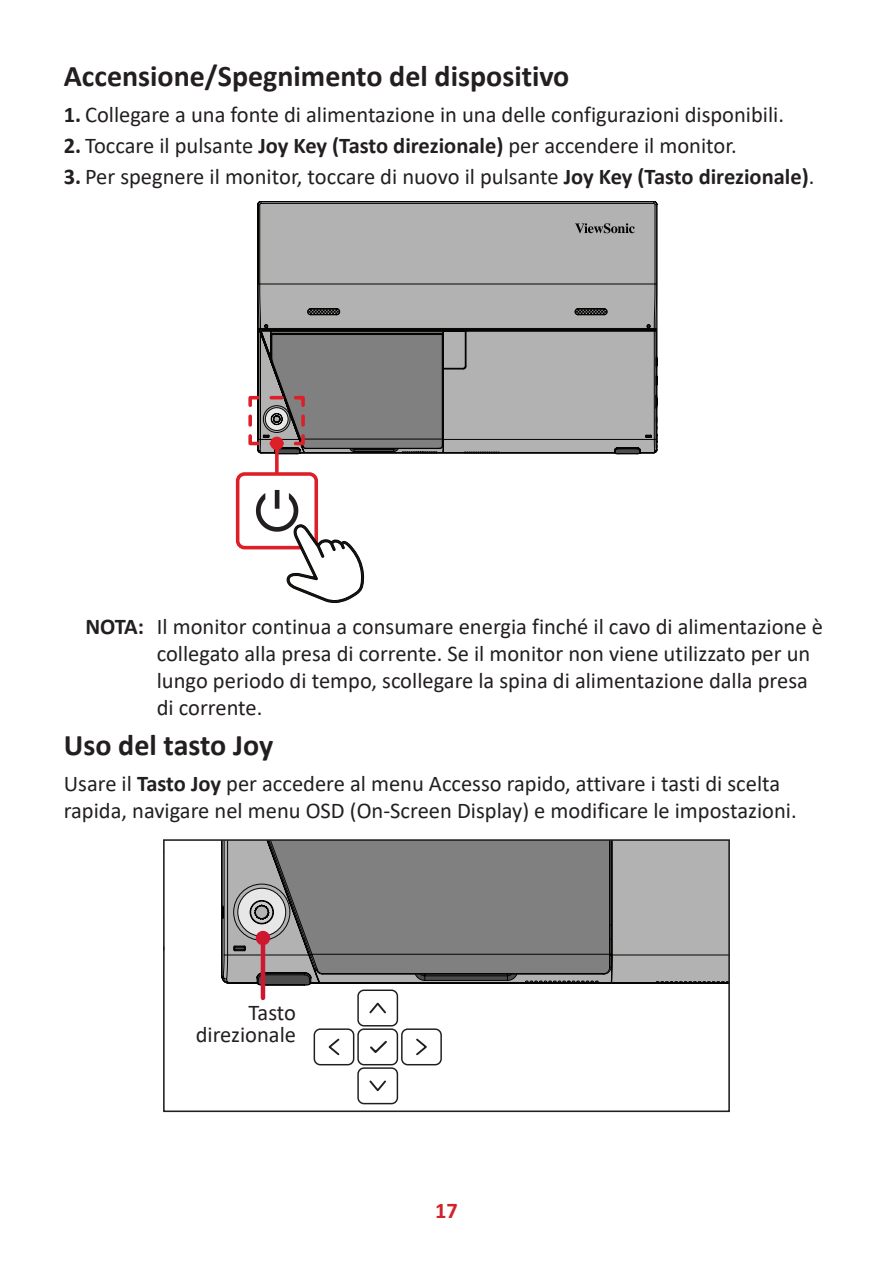
<style>
.page{position:relative;width:893px;height:1263px;background:#fff}
.page>*{position:absolute;margin:0;border:0;box-sizing:border-box;transform-origin:0 0}
.t1{font:700 30px "Calibri";color:#231f20}
.t2{font:22.5px/27px "Calibri";color:#231f20}
.t3{font:700 22.5px "Calibri";color:#d1232a}
.s1{font-weight:700}
</style>
<div class="page">
<div style="left:259px;top:205px;width:398px;height:249px;background:#b2b2b2"></div>
<svg style="left:258px;top:284px;width:399px;height:169px;background:#a7a7a7"></svg>
<svg style="left:575px;top:223px;width:60px;height:10px"></svg>
<div style="left:236px;top:472px;width:82px;height:77px;border:4px solid #dd1f28;border-radius:7px"></div>
<svg style="left:248px;top:325px;width:195px;height:129px;background:#7b7978"></svg>
<svg style="left:275px;top:450px;width:4px;height:24px"></svg>
<div style="left:270px;top:437px;width:14px;height:13px;background:#dd1f28;border-radius:50%"></div>
<svg style="left:256px;top:490px;width:108px;height:113px"></svg>
<div style="left:357px;top:1067px;width:41px;height:37px;border:1px solid #211e1e;border-radius:6px"></div>
<svg style="left:369px;top:1080px;width:17px;height:12px"></svg>
<div style="left:357px;top:989px;width:41px;height:37px;border:1px solid #211e1e;border-radius:6px"></div>
<svg style="left:369px;top:1002px;width:17px;height:12px"></svg>
<div style="left:401px;top:1028px;width:41px;height:37px;border:1px solid #211e1e;border-radius:6px"></div>
<svg style="left:416px;top:1038px;width:11px;height:18px"></svg>
<div style="left:314px;top:1028px;width:40px;height:37px;border:1px solid #211e1e;border-radius:6px"></div>
<svg style="left:328px;top:1038px;width:12px;height:18px"></svg>
<div style="left:357px;top:1028px;width:41px;height:37px;border:1px solid #211e1e;border-radius:6px"></div>
<svg style="left:370px;top:1041px;width:17px;height:12px"></svg>
<svg style="left:223px;top:842px;width:504px;height:141px;background:#8b8b8b"></svg>
<div style="left:163px;top:839px;width:567px;height:273px;border:2px solid #231f20"></div>
<hr style="left:261px;top:938px;width:4px;height:60px;background:#ce182f">
<div style="left:256px;top:931px;width:14px;height:14px;background:#ce182f;border-radius:50%"></div>
<h1 class="t1" style="left:64px;top:55px;width:507px">Accensione/Spegnimento del dispositivo</h1>
<p class="t2" style="left:64px;top:100px;width:722px"><span class="s1">1.</span> Collegare a una fonte di alimentazione in una delle configurazioni disponibili.</p>
<p class="t2" style="left:64px;top:131px;width:674px"><span class="s1">2.</span> Toccare il pulsante <span class="s1">Joy Key (Tasto direzionale)</span> per accendere il monitor.</p>
<p class="t2" style="left:64px;top:162px;width:752px"><span class="s1">3.</span> Per spegnere il monitor, toccare di nuovo il pulsante <span class="s1">Joy Key (Tasto direzionale)</span>.</p>
<p class="t2" style="left:157px;top:612px;width:668px;text-indent:-71px"><span class="s1">NOTA:</span> Il monitor continua a consumare energia finché il cavo di alimentazione è collegato alla presa di corrente. Se il monitor non viene utilizzato per un lungo periodo di tempo, scollegare la spina di alimentazione dalla presa di corrente.</p>
<h1 class="t1" style="left:64px;top:724px;width:211px">Uso del tasto Joy</h1>
<p class="t2" style="left:64px;top:769px;width:734px">Usare il <span class="s1">Tasto Joy</span> per accedere al menu Accesso rapido, attivare i tasti di scelta rapida, navigare nel menu OSD (On-Screen Display) e modificare le impostazioni.</p>
<p class="t2" style="left:196px;top:1000px;width:102px;line-height:22.5px;text-align:right">Tasto direzionale</p>
<p class="t3" style="left:435px;top:1194px;width:24px">17</p>
</div>
